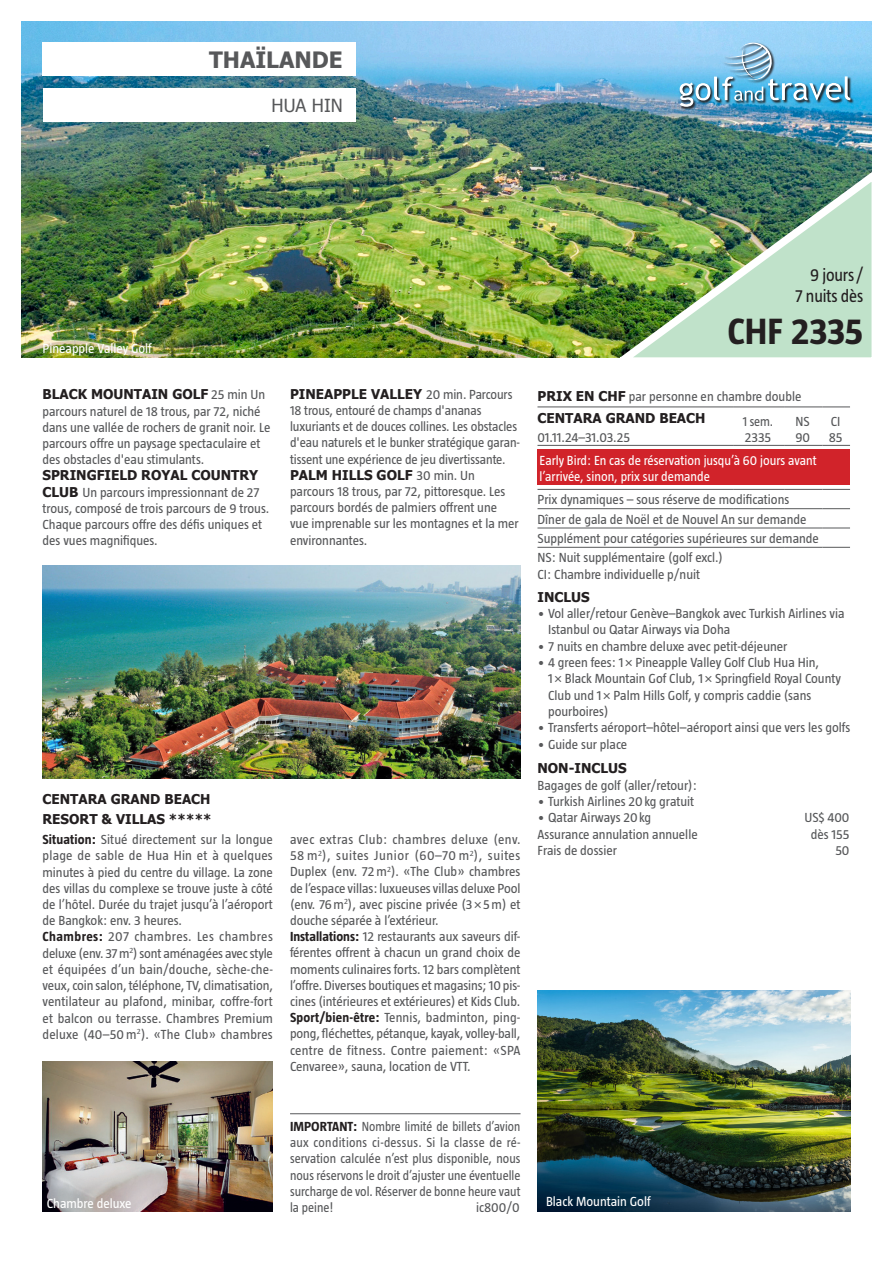
<style>
.page{position:relative;width:893px;height:1263px;background:#fff}
.page>*{position:absolute;margin:0;border:0;box-sizing:border-box;transform-origin:0 0}
.t1{font:700 37.5px "Taz";color:#231f20}
.t2{font:700 22.5px "Tahoma";color:#57585a}
.t3{font:18px "Taz";letter-spacing:-.01em;color:#231f20;scale:.95 1}
.t4{font:18px "Tahoma";color:#57585a}
.Hotel_Text{font:13.5px/16.2px "Taz";color:#57585a}
.Hotel_Text-2{font:13.5px/16.2px "Taz";color:#57585a;text-align:justify;scale:.92 1}
.t5{font:13.5px/16.2px "Taz";color:#fff}
.t6{font:700 13.5px/19.8px "Tahoma";color:#231f20}
.Hotel_Text-3{font:13.5px "Taz";color:#57585a;scale:.95 1}
.s1{font-family:"Tahoma";font-weight:700;color:#231f20}
.s2{font-weight:700;color:#231f20}
</style>
<div class="page">
<img style="left:21px;top:21px;width:851px;height:336px">
<img style="left:611px;top:159px;width:261px;height:199px">
<img style="left:43px;top:1061px;width:230px;height:151px">
<svg style="left:679px;top:42px;width:175px;height:68px"></svg>
<div style="left:679px;top:40px;width:174px;height:68px;background:#fff;opacity:.75"></div>
<img style="left:43px;top:566px;width:477px;height:212px">
<img style="left:537px;top:991px;width:313px;height:221px">
<div style="left:43px;top:43px;width:313px;height:33px;background:#fff"></div>
<div style="left:43px;top:89px;width:313px;height:33px;background:#fff"></div>
<hr style="left:537px;top:407px;width:196px;height:1px;background:#57585a">
<hr style="left:733px;top:407px;width:51px;height:1px;background:#57585a">
<hr style="left:784px;top:407px;width:38px;height:1px;background:#57585a">
<svg style="left:822px;top:407px;width:28px;height:1px"></svg>
<hr style="left:537px;top:445px;width:196px;height:1px;background:#57585a">
<hr style="left:733px;top:445px;width:51px;height:1px;background:#57585a">
<hr style="left:784px;top:445px;width:38px;height:1px;background:#57585a">
<svg style="left:822px;top:445px;width:28px;height:1px"></svg>
<hr style="left:537px;top:489px;width:196px;height:1px;background:#57585a">
<hr style="left:733px;top:489px;width:51px;height:1px;background:#57585a">
<hr style="left:784px;top:489px;width:38px;height:1px;background:#57585a">
<svg style="left:822px;top:489px;width:28px;height:1px"></svg>
<hr style="left:537px;top:508px;width:196px;height:1px;background:#57585a">
<hr style="left:733px;top:508px;width:51px;height:1px;background:#57585a">
<hr style="left:784px;top:508px;width:38px;height:1px;background:#57585a">
<svg style="left:822px;top:508px;width:28px;height:1px"></svg>
<hr style="left:537px;top:528px;width:196px;height:1px;background:#57585a">
<hr style="left:733px;top:528px;width:51px;height:1px;background:#57585a">
<hr style="left:784px;top:528px;width:38px;height:1px;background:#57585a">
<svg style="left:822px;top:528px;width:28px;height:1px"></svg>
<hr style="left:537px;top:547px;width:196px;height:1px;background:#57585a">
<hr style="left:733px;top:547px;width:51px;height:1px;background:#57585a">
<hr style="left:784px;top:547px;width:38px;height:1px;background:#57585a">
<svg style="left:822px;top:547px;width:28px;height:1px"></svg>
<div style="left:537px;top:450px;width:313px;height:35px;background:#d1232a"></div>
<hr style="left:290px;top:1113px;width:230px;height:1px;background:#57585a">
<p class="t2" style="left:209px;top:44px;width:135px">THAÏLANDE</p>
<p class="t4" style="left:272px;top:94px;width:73px">HUA HIN</p>
<p class="t5" style="left:43px;top:340px;width:111px">Pineapple Valley Golf</p>
<p class="Hotel_Text" style="left:43px;top:386px;width:229px"><span class="s1">BLACK MOUNTAIN GOLF</span> 25 min Un parcours naturel de 18 trous, par 72, niché dans une vallée de rochers de granit noir. Le parcours offre un paysage spectaculaire et des obstacles d'eau stimulants.</p>
<p class="Hotel_Text" style="left:43px;top:467px;width:228px"><span class="s1">SPRINGFIELD ROYAL COUNTRY CLUB</span> Un parcours impressionnant de 27 trous, composé de trois parcours de 9 trous.<br>Chaque parcours offre des défis uniques et des vues magnifiques.</p>
<p class="t6" style="left:43px;top:788px;width:171px">CENTARA GRAND BEACH<br>RESORT &amp; VILLAS *****</p>
<p class="Hotel_Text" style="left:43px;top:831px;width:232px;text-align:justify"><span class="s2">Situation:</span> Situé directement sur la longue plage de sable de Hua Hin et à quelques minutes à pied du centre du village. La zone des villas du complexe se trouve juste à côté de l’hôtel. Durée du trajet jusqu’à l’aéroport de Bangkok: env. 3 heures.</p>
<p class="Hotel_Text" style="left:43px;top:929px;width:232px;text-align:justify"><span class="s2">Chambres:</span> 207 chambres. Les chambres deluxe (env. 37m<sup>2</sup>) sont aménagées avec style et équipées d’un bain/douche, sèche-che&shy;veux, coin salon, téléphone, TV, climatisation, ventilateur au plafond, minibar, coffre-fort et balcon ou terrasse. Chambres Premium deluxe (40–50 m<sup>2</sup>). «The Club» chambres</p>
<p class="t3" style="left:810px;top:265px;width:57px">9 jours /</p>
<p class="t3" style="left:795px;top:286px;width:73px">7 nuits dès</p>
<p class="t1" style="left:727px;top:311px;width:137px">CHF 2335</p>
<p class="Hotel_Text" style="left:290px;top:386px;width:232px"><span class="s1">PINEAPPLE VALLEY</span> 20 min. Parcours 18 trous, entouré de champs d'ananas luxuriants et de douces collines. Les obstacles d'eau naturels et le bunker stratégique garan&shy;tissent une expérience de jeu divertissante.</p>
<p class="Hotel_Text" style="left:290px;top:467px;width:230px"><span class="s1">PALM HILLS GOLF</span> 30 min. Un parcours 18 trous, par 72, pittoresque. Les parcours bordés de palmiers offrent une vue imprenable sur les montagnes et la mer environnantes.</p>
<p class="Hotel_Text" style="left:290px;top:831px;width:232px;text-align:justify">avec extras Club: chambres deluxe (env.<br>58 m<sup>2</sup>), suites Junior (60–70 m<sup>2</sup>), suites Duplex (env. 72m<sup>2</sup>). «The Club» chambres de l’espace villas: luxueuses villas deluxe Pool (env. 76m<sup>2</sup>), avec piscine privée (3×5m) et douche séparée à l’extérieur.</p>
<p class="Hotel_Text" style="left:290px;top:928px;width:232px;text-align:justify"><span class="s2">Installations:</span> 12 restaurants aux saveurs dif&shy;férentes offrent à chacun un grand choix de moments culinaires forts. 12 bars complètent l’offre. Diverses boutiques et magasins; 10 pis&shy;cines (intérieures et extérieures) et Kids Club.</p>
<p class="Hotel_Text" style="left:290px;top:1009px;width:232px;text-align:justify"><span class="s2">Sport/bien-être:</span> Tennis, badminton, ping&shy;pong, fléchettes, pétanque, kayak, volley-ball, centre de fitness. Contre paiement: «SPA Cenvaree», sauna, location de VTT.</p>
<p class="Hotel_Text" style="left:537px;top:388px;width:265px"><span class="s1">PRIX EN CHF</span> par personne en chambre double</p>
<p class="t6" style="left:537px;top:407px;width:170px">CENTARA GRAND BEACH</p>
<p class="Hotel_Text-3" style="left:743px;top:414px;width:33px">1 sem.</p>
<p class="Hotel_Text" style="left:796px;top:413px;width:16px">NS</p>
<p class="Hotel_Text" style="left:831px;top:413px;width:11px">CI</p>
<p class="Hotel_Text" style="left:537px;top:429px;width:94px">01.11.24–31.03.25</p>
<p class="Hotel_Text" style="left:745px;top:429px;width:28px">2335</p>
<p class="Hotel_Text" style="left:795px;top:429px;width:16px">90</p>
<p class="Hotel_Text" style="left:829px;top:429px;width:15px">85</p>
<p class="t5" style="left:540px;top:452px;width:278px">Early Bird: En cas de réservation jusqu’à 60 jours avant l’arrivée, sinon, prix sur demande</p>
<p class="Hotel_Text" style="left:537px;top:492px;width:253px">Prix dynamiques – sous réserve de modifications</p>
<p class="Hotel_Text" style="left:537px;top:511px;width:270px">Dîner de gala de Noël et de Nouvel An sur demande</p>
<p class="Hotel_Text" style="left:537px;top:530px;width:283px">Supplément pour catégories supérieures sur demande</p>
<p class="Hotel_Text" style="left:537px;top:549px;width:187px">NS: Nuit supplémentaire (golf excl.)</p>
<p class="Hotel_Text" style="left:537px;top:566px;width:164px">CI: Chambre individuelle p/nuit</p>
<p class="t6" style="left:537px;top:586px;width:54px">INCLUS</p>
<p class="Hotel_Text" style="left:548px;top:605px;width:298px;text-indent:-11px">• Vol aller/retour Genève–Bangkok avec Turkish Airlines via<br>Istanbul ou Qatar Airways via Doha</p>
<p class="Hotel_Text" style="left:537px;top:638px;width:251px">• 7 nuits en chambre deluxe avec petit-déjeuner</p>
<p class="Hotel_Text" style="left:548px;top:654px;width:294px;text-indent:-11px">• 4 green fees: 1× Pineapple Valley Golf Club Hua Hin,<br>1× Black Mountain Gof Club, 1× Springfield Royal County Club und 1× Palm Hills Golf, y compris caddie (sans pourboires)</p>
<p class="Hotel_Text" style="left:537px;top:719px;width:314px">• Transferts aéroport–hôtel–aéroport ainsi que vers les golfs</p>
<p class="Hotel_Text" style="left:537px;top:736px;width:91px">• Guide sur place</p>
<p class="t6" style="left:537px;top:758px;width:91px">NON-INCLUS</p>
<p class="Hotel_Text" style="left:537px;top:777px;width:161px">Bagages de golf (aller/retour):</p>
<p class="Hotel_Text" style="left:537px;top:793px;width:158px">• Turkish Airlines 20kg gratuit</p>
<p class="Hotel_Text" style="left:537px;top:809px;width:115px">• Qatar Airways 20kg</p>
<p class="Hotel_Text" style="left:804px;top:809px;width:47px">US$ 400</p>
<p class="Hotel_Text" style="left:537px;top:826px;width:162px">Assurance annulation annuelle</p>
<p class="Hotel_Text" style="left:811px;top:826px;width:40px">dès 155</p>
<p class="Hotel_Text" style="left:537px;top:842px;width:81px">Frais de dossier</p>
<p class="Hotel_Text" style="left:835px;top:842px;width:16px">50</p>
<p class="t5" style="left:47px;top:1195px;width:86px">Chambre deluxe</p>
<p class="Hotel_Text-2" style="left:290px;top:1118px;width:252px"><span class="s2">IMPORTANT:</span> Nombre limité de billets d’avion aux conditions ci-dessus. Si la classe de ré&shy;servation calculée n’est plus disponible, nous nous réservons le droit d’ajuster une éventuelle surcharge de vol. Réserver de bonne heure vaut la peine!</p>
<p class="Hotel_Text" style="left:476px;top:1199px;width:45px">ic800/0</p>
<p class="t5" style="left:546px;top:1193px;width:106px">Black Mountain Golf</p>
</div>
